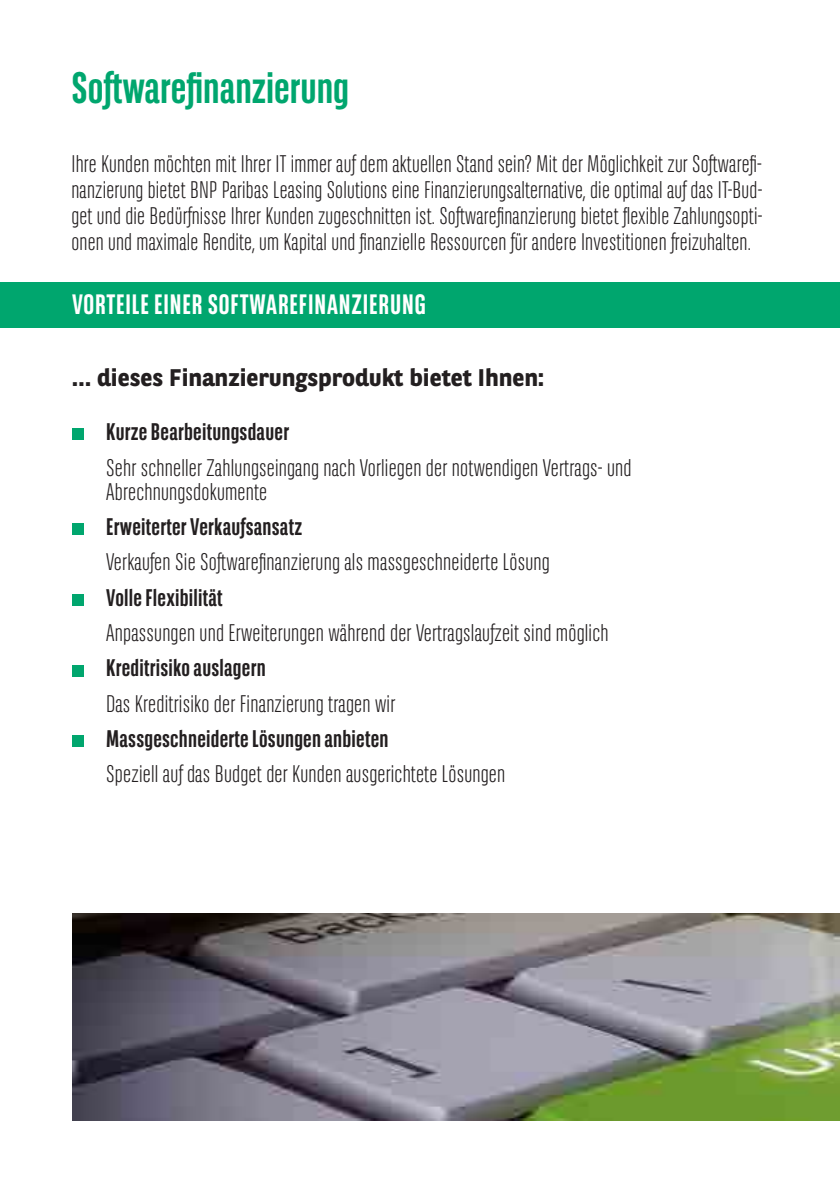
<style>
.page{position:relative;width:840px;height:1191px;background:#fff}
.page>*{position:absolute;margin:0;border:0;box-sizing:border-box;transform-origin:0 0}
.t1{font:700 44px "BNPP Sans Condensed";color:#00a66e}
.t2{font:700 28px "BNPP Sans Condensed";letter-spacing:.03em;color:#fff}
.t3{font:300 24px/26px "BNPP Sans Condensed";letter-spacing:.01em;color:#231f20;text-align:justify}
.t4{font:700 24px "BNPP Sans Condensed";letter-spacing:.01em;color:#231f20}
.t5{font:700 24px "BNPP Sans";color:#231f20}
</style>
<div class="page">
<div style="left:72px;top:429px;width:11px;height:11px;background:#00a66e"></div>
<div style="left:72px;top:523px;width:11px;height:12px;background:#00a66e"></div>
<div style="left:72px;top:594px;width:11px;height:11px;background:#00a66e"></div>
<div style="left:72px;top:665px;width:11px;height:11px;background:#00a66e"></div>
<div style="left:72px;top:735px;width:11px;height:12px;background:#00a66e"></div>
<div style="left:0;top:283px;width:839px;height:45px;background:#00a66e"></div>
<img style="left:72px;top:913px;width:767px;height:207px">
<p class="t1" style="left:71px;top:62px;width:279px">Softwarefinanzierung</p>
<p class="t3" style="left:71px;top:150px;width:692px">Ihre Kunden möchten mit Ihrer IT immer auf dem aktuellen Stand sein? Mit der Möglichkeit zur Softwarefl&shy;nanzierung bietet BNP Paribas Leasing Solutions eine Finanzierungsalternative, die optimal auf das IT-Bud&shy;get und die Bedürfnisse Ihrer Kunden zugeschnitten ist. Softwareflnanzierung bietet fiexible Zahlungsopti&shy;onen und maximale Rendite, um Kapital und flnanzielle Ressourcen für andere Investitionen freizuhalten.</p>
<p class="t2" style="left:72px;top:288px;width:355px">VORTEILE EINER SOFTWAREFINANZIERUNG</p>
<p class="t5" style="left:72px;top:361px;width:473px">… dieses Finanzierungsprodukt bietet Ihnen:</p>
<p class="t4" style="left:106px;top:418px;width:184px">Kurze Bearbeitungsdauer</p>
<p class="t3" style="left:106px;top:455px;width:526px;line-height:24px">Sehr schneller Zahlungseingang nach Vorliegen der notwendigen Vertrags- und<br>Abrechnungsdokumente</p>
<p class="t4" style="left:106px;top:512px;width:197px">Erweiterter Verkaufsansatz</p>
<p class="t3" style="left:106px;top:548px;width:445px">Verkaufen Sie Softwareflnanzierung als massgeschneiderte Lösung</p>
<p class="t4" style="left:106px;top:583px;width:118px">Volle Flexibilität</p>
<p class="t3" style="left:106px;top:619px;width:503px">Anpassungen und Erweiterungen während der Vertragslaufzeit sind möglich</p>
<p class="t4" style="left:106px;top:654px;width:161px">Kreditrisiko auslagern</p>
<p class="t3" style="left:106px;top:690px;width:290px">Das Kreditrisiko der Finanzierung tragen wir</p>
<p class="t4" style="left:106px;top:724px;width:284px">Massgeschneiderte Lösungen anbieten</p>
<p class="t3" style="left:106px;top:760px;width:400px">Speziell auf das Budget der Kunden ausgerichtete Lösungen</p>
</div>
